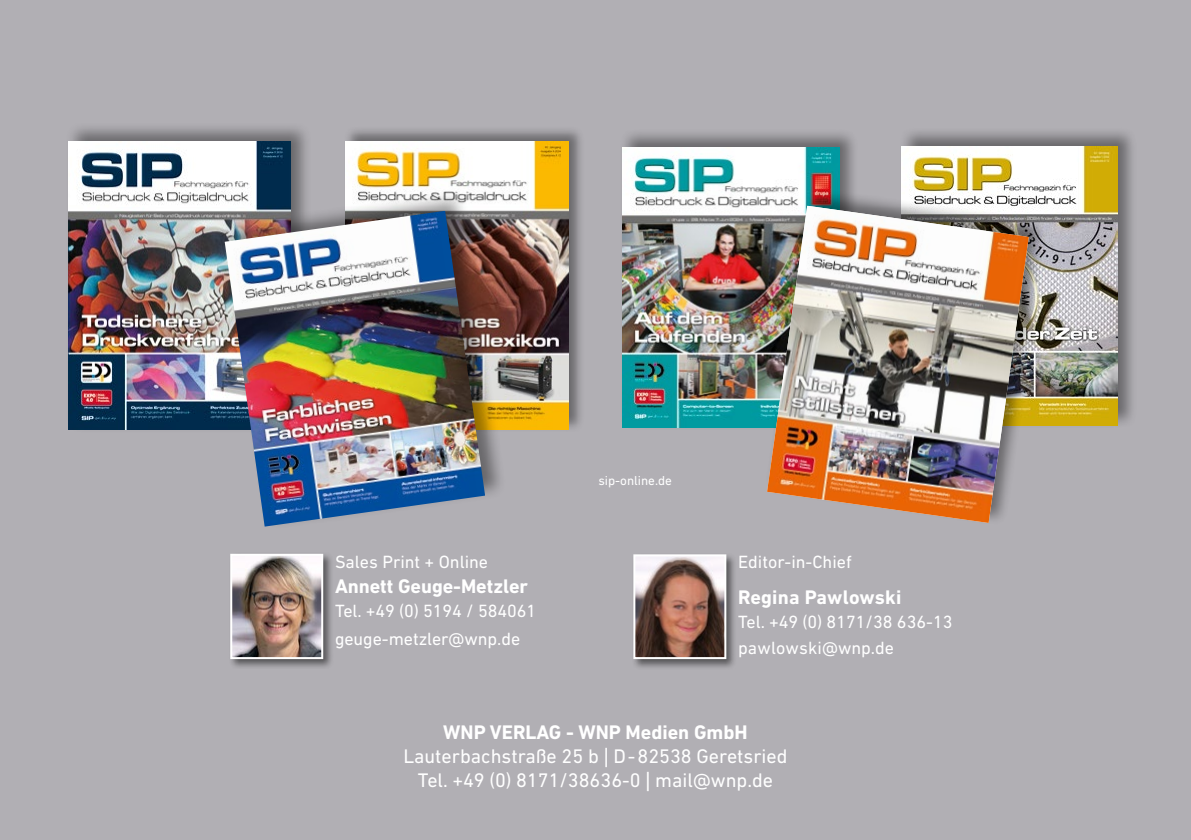
<style>
.page{position:relative;width:1191px;height:840px;background:#fff}
.page>*{position:absolute;margin:0;border:0;box-sizing:border-box;transform-origin:0 0}
.t1{font:20px/24px "DIN Next LT Pro";color:#fff;text-align:center}
.t2{font:700 20px "DIN Next LT Pro";letter-spacing:-.005em;color:#fff}
.t3{font:18px/28px "DIN Next LT Pro";color:#fff}
.t4{font:13.2px "DIN Next LT Pro";color:#fff}
.s1{font-weight:700}
.s2{font-family:"Meta Book LF"}
</style>
<div class="page">
<div style="left:0;top:0;width:1191px;height:839px;background:#b1afb4"></div>
<div style="left:631px;top:551px;width:105px;height:118px;background:#000;opacity:.5"></div>
<img style="left:636px;top:557px;width:87px;height:98px">
<div style="left:633px;top:554px;width:93px;height:104px;border:2px solid #fff"></div>
<div style="left:228px;top:551px;width:106px;height:118px;background:#000;opacity:.5"></div>
<img style="left:233px;top:556px;width:87px;height:99px">
<div style="left:230px;top:553px;width:93px;height:105px;border:2px solid #fff"></div>
<div style="left:619px;top:128px;width:239px;height:303px;background:#000;opacity:.41"></div>
<img style="left:622px;top:147px;width:217px;height:280px">
<div style="left:343px;top:125px;width:242px;height:306px;background:#000;opacity:.41"></div>
<img style="left:346px;top:142px;width:223px;height:287px">
<div style="left:899px;top:126px;width:238px;height:302px;background:#000;opacity:.41"></div>
<img style="left:901px;top:146px;width:217px;height:279px">
<div style="left:65px;top:121px;width:247px;height:311px;background:#000;opacity:.41"></div>
<img style="left:68px;top:142px;width:223px;height:287px">
<div style="left:222px;top:190px;width:284px;height:339px;background:#000;opacity:.41"></div>
<img style="left:225px;top:211px;width:260px;height:315px">
<div style="left:764px;top:187px;width:283px;height:338px;background:#000;opacity:.41"></div>
<img style="left:767px;top:206px;width:261px;height:316px">
<p class="t3" style="left:335px;top:548px;width:155px">Sales Print + Online</p>
<p class="t2" style="left:335px;top:573px;width:195px">Annett Geuge-Metzler</p>
<p class="t3" style="left:335px;top:596px;width:203px">Tel. +49 (0) 5194 / 584061 geuge-metzler@wnp.de</p>
<p class="t4" style="left:598px;top:472px;width:75px">sip-online.de</p>
<p class="t3" style="left:738px;top:547px;width:115px">Editor-in-Chief</p>
<p class="t2" style="left:738px;top:585px;width:165px">Regina Pawlowski</p>
<p class="t3" style="left:738px;top:608px;width:216px;line-height:26px">Tel. +49 (0) 8171/38 636-13 pawlowski@wnp.de</p>
<p class="t1" style="left:403px;top:719px;width:386px"><span class="s1">WNP VERLAG - WNP Medien GmbH<br></span>Lauterbachstraße 25 b <span class="s2">|</span> D-82538 Geretsried<br>Tel. +49 (0) 8171/38636-0 <span class="s2">|</span> mail@wnp.de</p>
</div>
